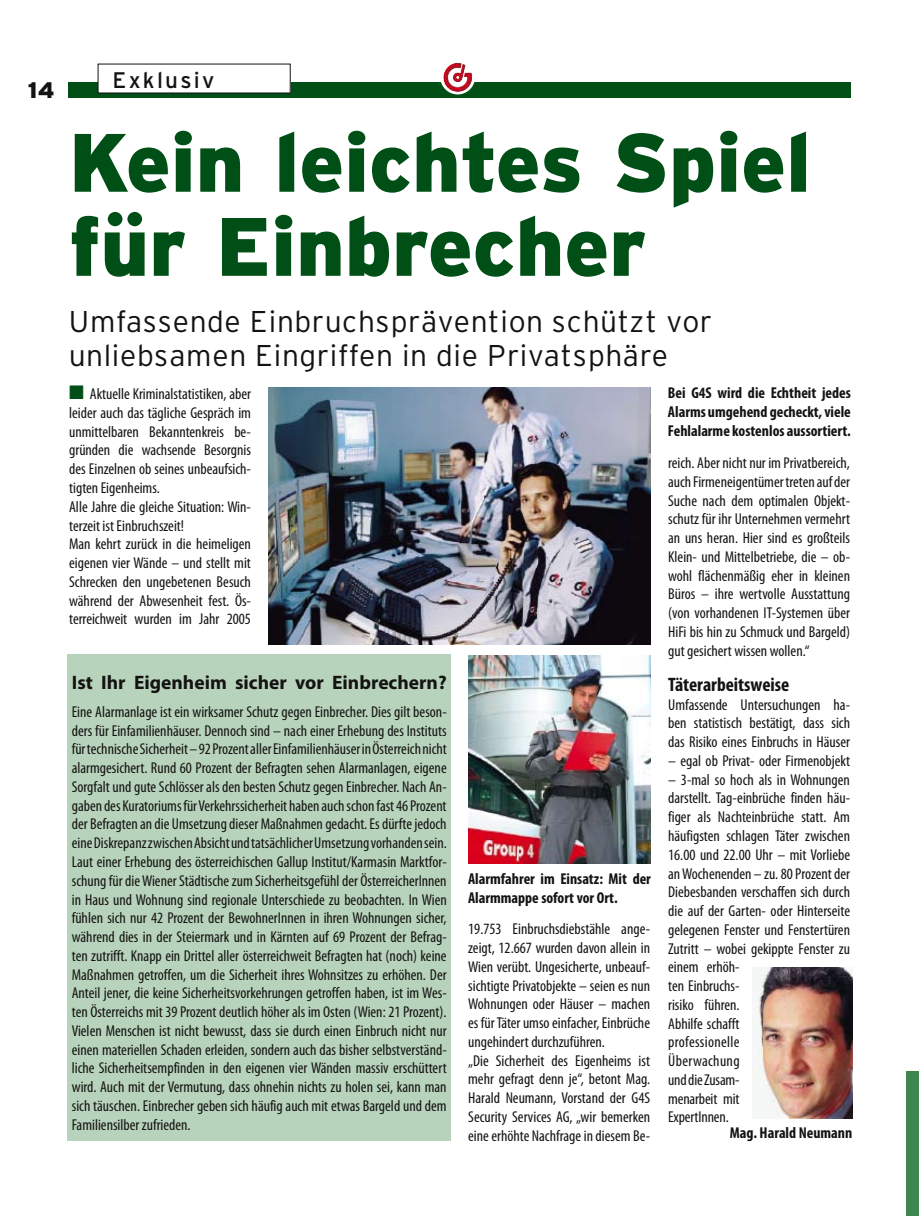
<style>
.page{position:relative;width:919px;height:1217px;background:#fff}
.page>*{position:absolute;margin:0;border:0;box-sizing:border-box;transform-origin:0 0}
.t1{font:900 82.5px/84px "Interstate";color:#004f16}
.t2{font:300 30px/34.5px "Interstate";letter-spacing:.02em;color:#141312}
.t3{font:22.5px "Interstate";letter-spacing:.1em;color:#141312}
.t4{font:900 22.5px "Interstate";color:#141312}
.t5{font:700 19.5px "Myriad Pro";color:#141312}
.t6{font:700 condensed 19.5px "Myriad Pro";color:#141312}
.t7{font:condensed 15.75px/18.8px "Myriad Pro";color:#141312;text-align:justify}
.t8{font:700 condensed 15.75px/18.8px "Myriad Pro";color:#141312;text-align:justify}
.s1{color:#004f16}
</style>
<div class="page">
<div style="left:68px;top:83px;width:782px;height:15px;background:#004f16"></div>
<div style="left:440px;top:60px;width:35px;height:34px;background:#fff;border-radius:50%"></div>
<img style="left:442px;top:63px;width:31px;height:29px">
<div style="left:98px;top:64px;width:192px;height:29px;background:#fff"></div>
<div style="left:68px;top:654px;width:383px;height:486px;background:#b8d3bb"></div>
<img style="left:268px;top:388px;width:383px;height:256px">
<img style="left:468px;top:655px;width:183px;height:208px">
<img style="left:752px;top:967px;width:100px;height:151px">
<div style="left:906px;top:1070px;width:12px;height:145px;background:#3d864e"></div>
<h3 class="t4" style="left:28px;top:77px;width:28px">14</h3>
<h3 class="t3" style="left:113px;top:67px;width:103px">Exklusiv</h3>
<h1 class="t1" style="left:69px;top:120px;width:743px">Kein leichtes Spiel für Einbrecher</h1>
<h2 class="t2" style="left:69px;top:303px;width:644px">Umfassende Einbruchsprävention schützt vor unliebsamen Eingriffen in die Privatsphäre</h2>
<p class="t8" style="left:668px;top:383px;width:184px">Bei G4S wird die Echtheit jedes Alarms umgehend gecheckt, viele Fehlalarme kostenlos aussortiert.</p>
<p class="t7" style="left:69px;top:385px;width:183px;text-align:left"><span class="s1">■</span> Aktuelle Kriminalstatistiken, aber leider auch das tägliche Gespräch im unmittelbaren Bekanntenkreis be&shy;gründen die wachsende Besorgnis des Einzelnen ob seines unbeaufsich&shy;tigten Eigenheims.<br>Alle Jahre die gleiche Situation: Win&shy;terzeit ist Einbruchszeit!<br>Man kehrt zurück in die heimeligen eigenen vier Wände – und stellt mit Schrecken den ungebetenen Besuch während der Abwesenheit fest. Ös&shy;terreichweit wurden im Jahr 2005</p>
<p class="t7" style="left:668px;top:453px;width:183px">reich. Aber nicht nur im Privatbereich, auch Firmeneigentümer treten auf der Suche nach dem optimalen Objekt&shy;schutz für ihr Unternehmen vermehrt an uns heran. Hier sind es großteils Klein- und Mittelbetriebe, die – ob&shy;wohl flächenmäßig eher in kleinen Büros – ihre wertvolle Ausstattung (von vorhandenen IT-Systemen über HiFi bis hin zu Schmuck und Bargeld) gut gesichert wissen wollen.“</p>
<p class="t6" style="left:668px;top:673px;width:123px">Täterarbeitsweise</p>
<p class="t7" style="left:668px;top:695px;width:183px">Umfassende Untersuchungen ha&shy;ben statistisch bestätigt, dass sich das Risiko eines Einbruchs in Häuser</p>
<p class="t7" style="left:668px;top:751px;width:183px">– egal ob Privat- oder Firmenobjekt</p>
<p class="t7" style="left:668px;top:770px;width:183px;text-align:left">– 3-mal so hoch als in Wohnungen darstellt. Tag-einbrüche finden häu&shy;figer als Nachteinbrüche statt. Am häufigsten schlagen Täter zwischen<br>16.00 und 22.00 Uhr – mit Vorliebe an Wochenenden – zu. 80 Prozent der<br>Diebesbanden verschaffen sich durch die auf der Garten- oder Hinterseite gelegenen Fenster und Fenstertüren<br>Zutritt – wobei gekippte Fenster zu einem erhöh-<br>ten Einbruchs-<br>risiko führen.<br>Abhilfe schafft<br>professionelle<br>Überwachung<br>und die Zusam-<br>menarbeit mit<br>ExpertInnen.</p>
<p class="t5" style="left:72px;top:671px;width:376px">Ist Ihr Eigenheim sicher vor Einbrechern?</p>
<p class="t7" style="left:72px;top:702px;width:376px">Eine Alarmanlage ist ein wirksamer Schutz gegen Einbrecher. Dies gilt beson&shy;ders für Einfamilienhäuser. Dennoch sind – nach einer Erhebung des Instituts für technische Sicherheit – 92 Prozent aller Einfamilienhäuser in Österreich nicht alarmgesichert. Rund 60 Prozent der Befragten sehen Alarmanlagen, eigene Sorgfalt und gute Schlösser als den besten Schutz gegen Einbrecher. Nach An&shy;gaben des Kuratoriums für Verkehrssicherheit haben auch schon fast 46 Prozent der Befragten an die Umsetzung dieser Maßnahmen gedacht. Es dürfte jedoch eine Diskrepanz zwischen Absicht und tatsächlicher Umsetzung vorhanden sein.<br>Laut einer Erhebung des österreichischen Gallup Institut/Karmasin Marktfor&shy;schung für die Wiener Städtische zum Sicherheitsgefühl der ÖsterreicherInnen in Haus und Wohnung sind regionale Unterschiede zu beobachten. In Wien fühlen sich nur 42 Prozent der BewohnerInnen in ihren Wohnungen sicher, während dies in der Steiermark und in Kärnten auf 69 Prozent der Befrag&shy;ten zutrifft. Knapp ein Drittel aller österreichweit Befragten hat (noch) keine Maßnahmen getroffen, um die Sicherheit ihres Wohnsitzes zu erhöhen. Der Anteil jener, die keine Sicherheitsvorkehrungen getroffen haben, ist im Wes&shy;ten Österreichs mit 39 Prozent deutlich höher als im Osten (Wien: 21 Prozent).<br>Vielen Menschen ist nicht bewusst, dass sie durch einen Einbruch nicht nur einen materiellen Schaden erleiden, sondern auch das bisher selbstverständ&shy;liche Sicherheitsempfinden in den eigenen vier Wänden massiv erschüttert wird. Auch mit der Vermutung, dass ohnehin nichts zu holen sei, kann man sich täuschen. Einbrecher geben sich häufig auch mit etwas Bargeld und dem Familiensilber zufrieden.</p>
<p class="t8" style="left:468px;top:869px;width:184px">Alarmfahrer im Einsatz: Mit der<br>Alarmmappe sofort vor Ort.</p>
<p class="t7" style="left:468px;top:919px;width:183px;text-align:left">19.753 Einbruchsdiebstähle ange&shy;zeigt, 12.667 wurden davon allein in Wien verübt. Ungesicherte, unbeauf&shy;sichtigte Privatobjekte – seien es nun Wohnungen oder Häuser – machen es für Täter umso einfacher, Einbrüche ungehindert durchzuführen.<br>„Die Sicherheit des Eigenheims ist mehr gefragt denn je“, betont Mag.<br>Harald Neumann, Vorstand der G4S Security Services AG, „wir bemerken eine erhöhte Nachfrage in diesem Be-</p>
<p class="t8" style="left:729px;top:1123px;width:124px">Mag. Harald Neumann</p>
</div>
